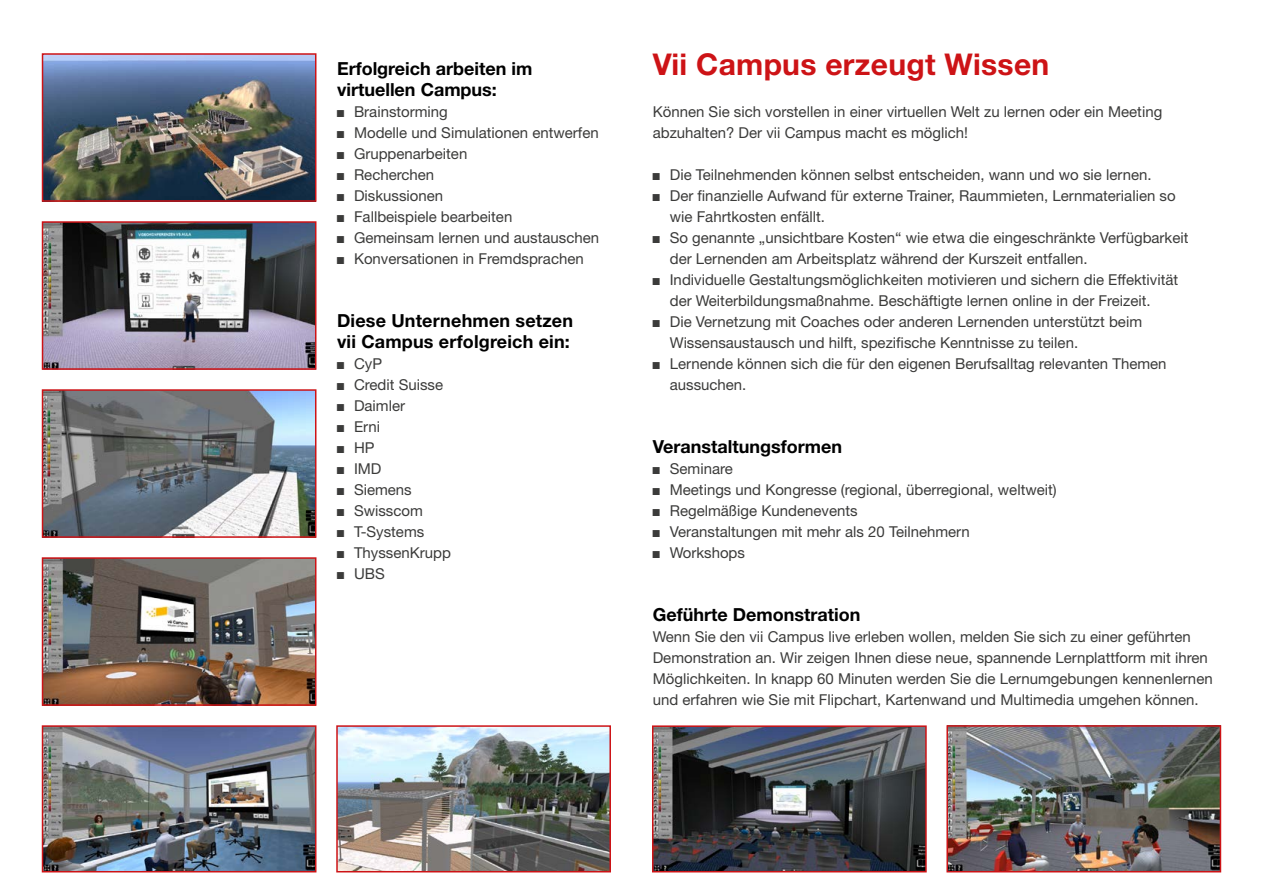
<style>
.page{position:relative;width:1263px;height:893px;background:#fff}
.page>*{position:absolute;margin:0;border:0;box-sizing:border-box;transform-origin:0 0}
.t1{font:700 30px "Helvetica Neue LT";letter-spacing:.01em;color:#cd1316}
.t2{font:700 18px/21px "Helvetica Neue LT";color:#000}
.t3{font:15px/21px "Helvetica Neue LT";color:#3b3b3a}
.s1{font-family:"Arial Narrow"}
</style>
<div class="page">
<img style="left:339px;top:728px;width:269px;height:141px">
<div style="left:336px;top:725px;width:275px;height:147px;border:2px solid #cd1316"></div>
<img style="left:45px;top:56px;width:268px;height:143px">
<div style="left:42px;top:53px;width:274px;height:149px;border:2px solid #cd1316"></div>
<img style="left:45px;top:728px;width:268px;height:141px">
<div style="left:42px;top:725px;width:274px;height:147px;border:2px solid #cd1316"></div>
<img style="left:45px;top:392px;width:268px;height:143px">
<div style="left:42px;top:389px;width:274px;height:149px;border:2px solid #cd1316"></div>
<img style="left:45px;top:560px;width:268px;height:143px">
<div style="left:42px;top:557px;width:274px;height:149px;border:2px solid #cd1316"></div>
<img style="left:45px;top:224px;width:268px;height:143px">
<div style="left:42px;top:221px;width:274px;height:149px;border:2px solid #cd1316"></div>
<img style="left:655px;top:728px;width:269px;height:141px">
<div style="left:652px;top:725px;width:275px;height:147px;border:2px solid #cd1316"></div>
<img style="left:949px;top:728px;width:269px;height:141px">
<div style="left:946px;top:725px;width:275px;height:147px;border:2px solid #cd1316"></div>
<p class="t2" style="left:337px;top:58px;width:197px">Erfolgreich arbeiten im virtuellen Campus:</p>
<p class="t3" style="left:337px;top:101px;width:112px"><span class="s1">■</span> Brainstorming</p>
<p class="t3" style="left:337px;top:122px;width:263px"><span class="s1">■</span> Modelle und Simulationen entwerfen</p>
<p class="t3" style="left:337px;top:143px;width:132px"><span class="s1">■</span> Gruppenarbeiten</p>
<p class="t3" style="left:337px;top:164px;width:99px"><span class="s1">■</span> Recherchen</p>
<p class="t3" style="left:337px;top:185px;width:108px"><span class="s1">■</span> Diskussionen</p>
<p class="t3" style="left:337px;top:206px;width:177px"><span class="s1">■</span> Fallbeispiele bearbeiten</p>
<p class="t3" style="left:337px;top:227px;width:264px"><span class="s1">■</span> Gemeinsam lernen und austauschen</p>
<p class="t3" style="left:337px;top:248px;width:248px"><span class="s1">■</span> Konversationen in Fremdsprachen</p>
<p class="t2" style="left:337px;top:310px;width:238px">Diese Unternehmen setzen vii Campus erfolgreich ein:</p>
<p class="t3" style="left:337px;top:353px;width:47px"><span class="s1">■</span> CyP</p>
<p class="t3" style="left:337px;top:374px;width:108px"><span class="s1">■</span> Credit Suisse</p>
<p class="t3" style="left:337px;top:395px;width:70px"><span class="s1">■</span> Daimler</p>
<p class="t3" style="left:337px;top:416px;width:45px"><span class="s1">■</span> Erni</p>
<p class="t3" style="left:337px;top:437px;width:39px"><span class="s1">■</span> HP</p>
<p class="t3" style="left:337px;top:458px;width:46px"><span class="s1">■</span> IMD</p>
<p class="t3" style="left:337px;top:479px;width:76px"><span class="s1">■</span> Siemens</p>
<p class="t3" style="left:337px;top:500px;width:87px"><span class="s1">■</span> Swisscom</p>
<p class="t3" style="left:337px;top:521px;width:89px"><span class="s1">■</span> T-Systems</p>
<p class="t3" style="left:337px;top:542px;width:115px"><span class="s1">■</span> ThyssenKrupp</p>
<p class="t3" style="left:337px;top:563px;width:49px"><span class="s1">■</span> UBS</p>
<h1 class="t1" style="left:653px;top:46px;width:398px">Vii Campus erzeugt Wissen</h1>
<p class="t3" style="left:653px;top:101px;width:511px">Können Sie sich vorstellen in einer virtuellen Welt zu lernen oder ein Meeting abzuhalten? Der vii Campus macht es möglich!</p>
<p class="t3" style="left:653px;top:164px;width:500px"><span class="s1">■</span> Die Teilnehmenden können selbst entscheiden, wann und wo sie lernen.</p>
<p class="t3" style="left:670px;top:185px;width:507px;text-indent:-17px"><span class="s1">■</span> Der finanzielle Aufwand für externe Trainer, Raummieten, Lernmaterialien so wie Fahrtkosten enfällt.</p>
<p class="t3" style="left:670px;top:227px;width:520px;text-indent:-17px"><span class="s1">■</span> So genannte „unsichtbare Kosten“ wie etwa die eingeschränkte Verfügbarkeit der Lernenden am Arbeitsplatz während der Kurszeit entfallen.</p>
<p class="t3" style="left:670px;top:269px;width:510px;text-indent:-17px"><span class="s1">■</span> Individuelle Gestaltungsmöglichkeiten motivieren und sichern die Effektivität der Weiterbildungsmaßnahme. Beschäftigte lernen online in der Freizeit.</p>
<p class="t3" style="left:670px;top:311px;width:474px;text-indent:-17px"><span class="s1">■</span> Die Vernetzung mit Coaches oder anderen Lernenden unterstützt beim<br>Wissensaustausch und hilft, spezifische Kenntnisse zu teilen.</p>
<p class="t3" style="left:670px;top:353px;width:498px;text-indent:-17px"><span class="s1">■</span> Lernende können sich die für den eigenen Berufsalltag relevanten Themen aussuchen.</p>
<p class="t2" style="left:653px;top:436px;width:191px">Veranstaltungsformen</p>
<p class="t3" style="left:653px;top:458px;width:82px"><span class="s1">■</span> Seminare</p>
<p class="t3" style="left:653px;top:479px;width:405px"><span class="s1">■</span> Meetings und Kongresse (regional, überregional, weltweit)</p>
<p class="t3" style="left:653px;top:500px;width:206px"><span class="s1">■</span> Regelmäßige Kundenevents</p>
<p class="t3" style="left:653px;top:521px;width:319px"><span class="s1">■</span> Veranstaltungen mit mehr als 20 Teilnehmern</p>
<p class="t3" style="left:653px;top:542px;width:94px"><span class="s1">■</span> Workshops</p>
<p class="t2" style="left:653px;top:604px;width:209px">Geführte Demonstration</p>
<p class="t3" style="left:653px;top:626px;width:561px">Wenn Sie den vii Campus live erleben wollen, melden Sie sich zu einer geführten Demonstration an. Wir zeigen Ihnen diese neue, spannende Lernplattform mit ihren Möglichkeiten. In knapp 60 Minuten werden Sie die Lernumgebungen kennenlernen und erfahren wie Sie mit Flipchart, Kartenwand und Multimedia umgehen können.</p>
</div>
